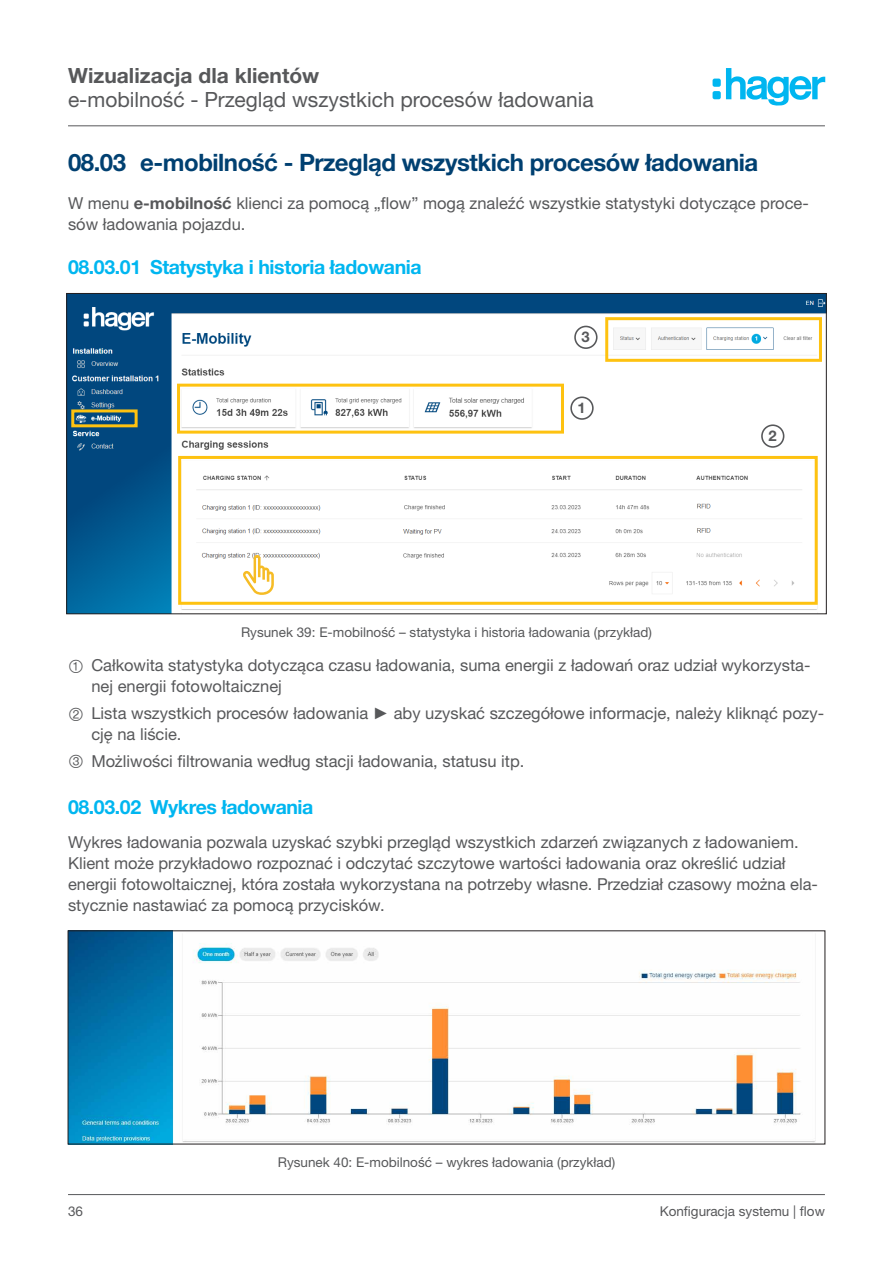
<style>
.page{position:relative;width:893px;height:1263px;background:#fff}
.page>*{position:absolute;margin:0;border:0;box-sizing:border-box;transform-origin:0 0}
.t1{font:700 24px "Helvetica Neue LTW1 G";letter-spacing:-.02em;color:#004071}
.t2{font:21px "Helvetica Neue LTW1 G";color:#57585a}
.t3{font:700 21px "Helvetica Neue LTW1 G";color:#57585a}
.t4{font:700 19.5px "Helvetica Neue LTW1 G";letter-spacing:-.02em;color:#00b6f0}
.copy-text{font:16.5px/21px "Helvetica Neue LTW1 G";color:#57585a}
.t5{font:700 14.7px "Helvetica Neue LTW1 G";color:#57585a}
.t6{font:13.5px "Helvetica Neue LTW1 G";color:#57585a}
.s1{font-weight:700}
.s2{font-family:"Circle Frame";font-size:18px}
.s3{font-family:"Arial"}
</style>
<div class="page">
<hr style="left:68px;top:125px;width:757px;height:1px;background:#57585a">
<hr style="left:68px;top:1194px;width:757px;height:1px;background:#57585a">
<img style="left:68px;top:295px;width:756px;height:317px">
<div style="left:605px;top:317px;width:217px;height:45px;border:3px solid #fec210"></div>
<svg style="left:243px;top:555px;width:31px;height:40px"></svg>
<div style="left:570px;top:396px;width:24px;height:24px;border:2px solid #57585a;border-radius:50%"></div>
<div style="left:761px;top:424px;width:23px;height:24px;border:2px solid #57585a;border-radius:50%"></div>
<div style="left:574px;top:326px;width:24px;height:23px;border:2px solid #57585a;border-radius:50%"></div>
<div style="left:178px;top:456px;width:640px;height:149px;border:3px solid #fec210"></div>
<div style="left:71px;top:409px;width:67px;height:18px;border:3px solid #fec210"></div>
<div style="left:177px;top:384px;width:387px;height:50px;border:3px solid #fec210"></div>
<img style="left:70px;top:933px;width:746px;height:209px">
<svg style="left:713px;top:68px;width:112px;height:38px"></svg>
<p class="t3" style="left:68px;top:63px;width:253px">Wizualizacja dla klientów</p>
<p class="t2" style="left:68px;top:87px;width:527px">e-mobilność - Przegląd wszystkich procesów ładowania</p>
<p class="t1" style="left:68px;top:148px;width:692px">08.03 e-mobilność - Przegląd wszystkich procesów ładowania</p>
<p class="copy-text" style="left:68px;top:193px;width:742px">W menu <span class="s1">e-mobilność</span> klienci za pomocą „flow” mogą znaleźć wszystkie statystyki dotyczące proce&shy;sów ładowania pojazdu.</p>
<p class="t4" style="left:68px;top:255px;width:355px">08.03.01 Statystyka i historia ładowania</p>
<p class="t5" style="left:581px;top:328px;width:10px">3</p>
<p class="t5" style="left:577px;top:399px;width:10px">1</p>
<p class="t5" style="left:768px;top:427px;width:10px">2</p>
<p class="t6" style="left:241px;top:623px;width:412px">Rysunek 39: E-mobilność – statystyka i historia ładowania (przykład)</p>
<p class="copy-text" style="left:68px;top:655px;width:744px"><span class="s2">1</span> Całkowita statystyka dotycząca czasu ładowania, suma energii z ładowań oraz udział wykorzysta-</p>
<p class="copy-text" style="left:91px;top:676px;width:192px">nej energii fotowoltaicznej</p>
<p class="copy-text" style="left:68px;top:703px;width:758px"><span class="s2">2</span> Lista wszystkich procesów ładowania <span class="s3">►</span> aby uzyskać szczegółowe informacje, należy kliknąć pozy-</p>
<p class="copy-text" style="left:91px;top:724px;width:92px">cję na liście.</p>
<p class="copy-text" style="left:68px;top:750px;width:458px"><span class="s2">3</span> Możliwości filtrowania według stacji ładowania, statusu itp.</p>
<p class="t4" style="left:68px;top:795px;width:247px">08.03.02 Wykres ładowania</p>
<p class="copy-text" style="left:68px;top:831px;width:751px">Wykres ładowania pozwala uzyskać szybki przegląd wszystkich zdarzeń związanych z ładowaniem.<br>Klient może przykładowo rozpoznać i odczytać szczytowe wartości ładowania oraz określić udział energii fotowoltaicznej, która została wykorzystana na potrzeby własne. Przedział czasowy można ela&shy;stycznie nastawiać za pomocą przycisków.</p>
<p class="t6" style="left:278px;top:1153px;width:339px">Rysunek 40: E-mobilność – wykres ładowania (przykład)</p>
<p class="t6" style="left:68px;top:1203px;width:17px">36</p>
<p class="t6" style="left:660px;top:1203px;width:167px">Konfiguracja systemu | flow</p>
</div>
